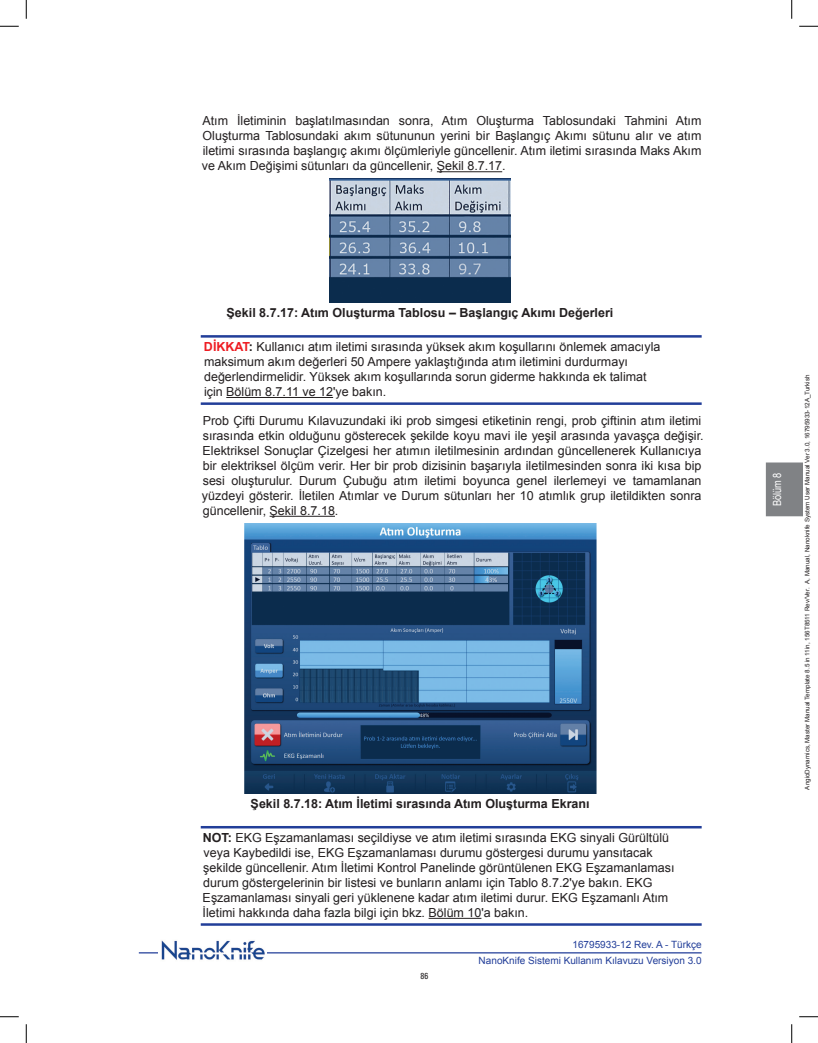
<style>
.page{position:relative;width:818px;height:1043px;background:#fff}
.page>*{position:absolute;margin:0;border:0;box-sizing:border-box;transform-origin:0 0}
.un_body_indent2{font:12.5px/15px "Arial";color:#231f20;text-align:justify}
.un_caution_indent2{font:12.5px/15px "Arial";color:#231f20}
.un_figure_title{font:700 12.5px "Arial";color:#231f20}
.t1{font:11.25px "Arial Narrow";color:#fff}
.t2{font:10px/16.1px "Arial";color:#223e99;text-align:right}
.t3{font:condensed 8.75px "Univers LT Std";color:#231f20}
.t4{font:6.25px "Arial";color:#231f20}
.s1{font-weight:700;color:#ee1d23}
.s2{font-weight:700}
</style>
<div class="page">
<div style="left:765px;top:462px;width:37px;height:54px;background:#808285"></div>
<hr style="left:139px;top:952px;width:562px;height:1px;background:#223e99">
<img style="left:159px;top:940px;width:108px;height:20px">
<hr style="left:437px;top:171px;width:65px;height:1px;background:#231f20">
<hr style="left:201px;top:335px;width:500px;height:2px;background:#223e99">
<hr style="left:201px;top:402px;width:500px;height:3px;background:#223e99">
<hr style="left:226px;top:397px;width:107px;height:1px;background:#231f20">
<hr style="left:269px;top:516px;width:66px;height:1px;background:#231f20">
<hr style="left:201px;top:826px;width:500px;height:2px;background:#223e99">
<hr style="left:201px;top:923px;width:500px;height:2px;background:#223e99">
<hr style="left:428px;top:917px;width:53px;height:1px;background:#231f20">
<img style="left:329px;top:178px;width:182px;height:124px">
<img style="left:244px;top:523px;width:352px;height:270px">
<svg style="left:0;top:25px;width:19px;height:2px"></svg>
<svg style="left:799px;top:25px;width:19px;height:2px"></svg>
<svg style="left:0;top:1016px;width:19px;height:1px"></svg>
<svg style="left:799px;top:1016px;width:19px;height:1px"></svg>
<svg style="left:25px;top:0;width:2px;height:19px"></svg>
<svg style="left:25px;top:1024px;width:2px;height:18px"></svg>
<svg style="left:791px;top:0;width:1px;height:19px"></svg>
<svg style="left:791px;top:1024px;width:1px;height:18px"></svg>
<p class="un_body_indent2" style="left:202px;top:114px;width:501px">Atım İletiminin başlatılmasından sonra, Atım Oluşturma Tablosundaki Tahmini Atım Oluşturma Tablosundaki akım sütununun yerini bir Başlangıç Akımı sütunu alır ve atım iletimi sırasında başlangıç akımı ölçümleriyle güncellenir. Atım iletimi sırasında Maks Akım ve Akım Değişimi sütunları da güncellenir, Şekil 8.7.17.</p>
<p class="un_figure_title" style="left:227px;top:305px;width:388px">Şekil 8.7.17: Atım Oluşturma Tablosu – Başlangıç Akımı Değerleri</p>
<p class="un_caution_indent2" style="left:204px;top:339px;width:458px"><span class="s1">DİKKAT</span><span class="s2">:</span> Kullanıcı atım iletimi sırasında yüksek akım koşullarını önlemek amacıyla maksimum akım değerleri 50 Ampere yaklaştığında atım iletimini durdurmayı değerlendirmelidir. Yüksek akım koşullarında sorun giderme hakkında ek talimat için Bölüm 8.7.11 ve 12'ye bakın.</p>
<p class="un_body_indent2" style="left:202px;top:413px;width:503px;text-align:left">Prob Çifti Durumu Kılavuzundaki iki prob simgesi etiketinin rengi, prob çiftinin atım iletimi sırasında etkin olduğunu gösterecek şekilde koyu mavi ile yeşil arasında yavaşça değişir.<br>Elektriksel Sonuçlar Çizelgesi her atımın iletilmesinin ardından güncellenerek Kullanıcıya bir elektriksel ölçüm verir. Her bir prob dizisinin başarıyla iletilmesinden sonra iki kısa bip sesi oluşturulur. Durum Çubuğu atım iletimi boyunca genel ilerlemeyi ve tamamlanan yüzdeyi gösterir. İletilen Atımlar ve Durum sütunları her 10 atımlık grup iletildikten sonra güncellenir, Şekil 8.7.18.</p>
<p class="un_figure_title" style="left:251px;top:795px;width:340px">Şekil 8.7.18: Atım İletimi sırasında Atım Oluşturma Ekranı</p>
<p class="un_caution_indent2" style="left:203px;top:830px;width:473px"><span class="s2">NOT:</span> EKG Eşzamanlaması seçildiyse ve atım iletimi sırasında EKG sinyali Gürültülü veya Kaybedildi ise, EKG Eşzamanlaması durumu göstergesi durumu yansıtacak şekilde güncellenir. Atım İletimi Kontrol Panelinde görüntülenen EKG Eşzamanlaması durum göstergelerinin bir listesi ve bunların anlamı için Tablo 8.7.2'ye bakın. EKG Eşzamanlaması sinyali geri yüklenene kadar atım iletimi durur. EKG Eşzamanlı Atım İletimi hakkında daha fazla bilgi için bkz. Bölüm 10'a bakın.</p>
<p class="t3" style="left:420px;top:970px;width:9px">86</p>
<p class="t2" style="left:478px;top:936px;width:224px">16795933-12 Rev. A - Türkçe<br>NanoKnife Sistemi Kullanım Kılavuzu Versiyon 3.0</p>
<p class="t1" style="left:769px;top:506px;width:35px;rotate:-90deg">Bölüm 8</p>
<p class="t4" style="left:803px;top:789px;width:416px;rotate:-90deg">AngioDynamics, Master Manual Template 8.5 in 11in, 156T8511 Rev/Ver. A, Manual, Nanoknife System User Manual Ver 3.0, 16795933-12A_Turkish</p>
</div>
